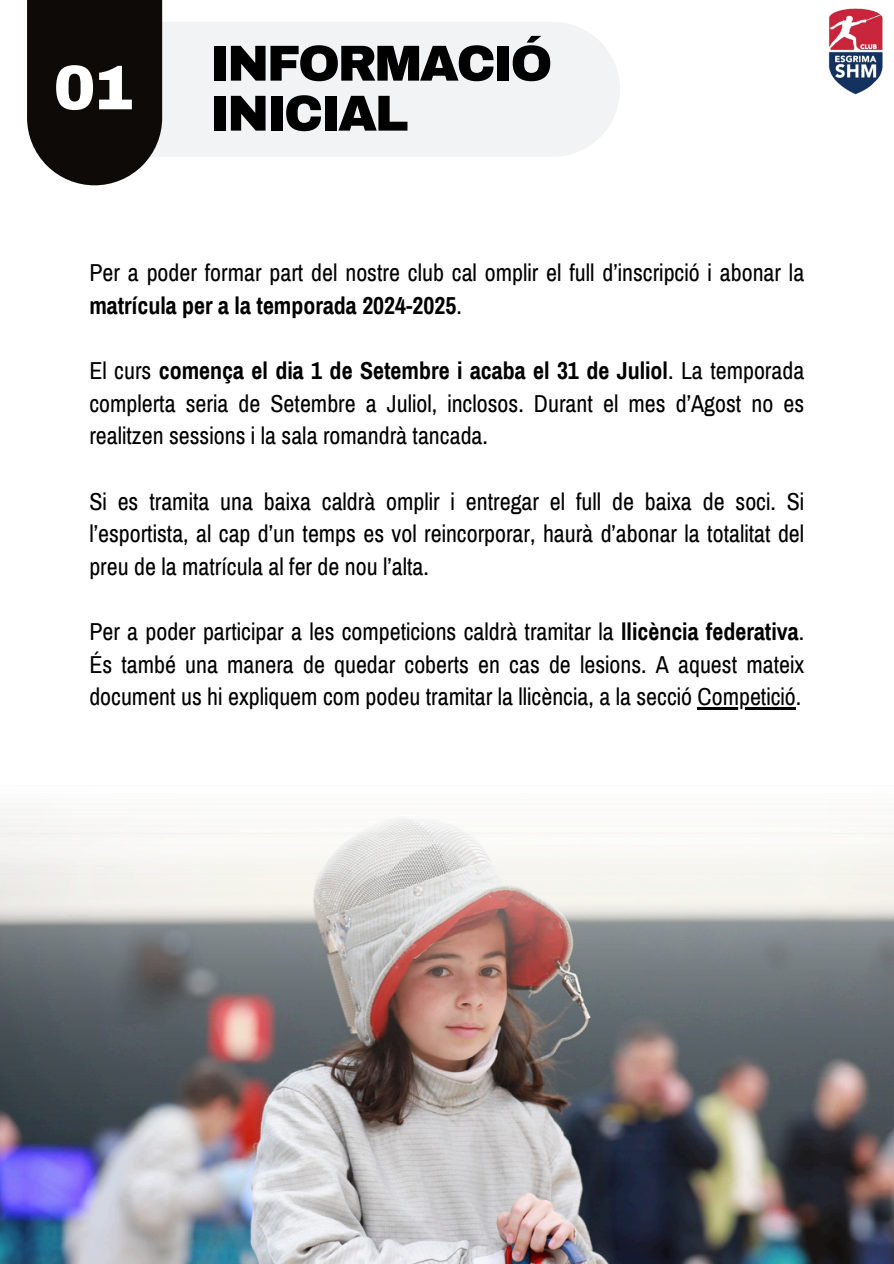
<style>
.page{position:relative;width:894px;height:1264px;background:#fff}
.page>*{position:absolute;margin:0;border:0;box-sizing:border-box;transform-origin:0 0}
.t1{font:900 63px "Archivo";color:#fff}
.t2{font:900 50.55px/49.9px "Archivo";letter-spacing:-.05em;color:#000}
.t3{font:24px/32.7px "Archivo Narrow";color:#000;text-align:justify}
.s1{font-weight:700}
</style>
<div class="page">
<img style="left:0;top:1213px;width:893px;height:50px">
<img style="left:0;top:810px;width:893px;height:403px">
<div style="left:162px;top:22px;width:458px;height:135px;background:#f2f3f5"></div>
<svg style="left:27px;top:0;width:135px;height:185px;background:#1f1c1a"></svg>
<img style="left:828px;top:8px;width:55px;height:87px">
<hr style="left:697px;top:707px;width:98px;height:2px;background:#000">
<p class="t1" style="left:54px;top:54px;width:82px">01</p>
<h2 class="t2" style="left:210px;top:39px;width:344px">INFORMACIÓ<br>INICIAL</h2>
<p class="t3" style="left:89px;top:257px;width:716px">Per a poder formar part del nostre club cal omplir el full d’inscripció i abonar la <span class="s1">matrícula per a la temporada 2024-2025</span>.</p>
<p class="t3" style="left:89px;top:354px;width:716px">El curs <span class="s1">comença el dia 1 de Setembre i acaba el 31 de Juliol</span>. La temporada complerta seria de Setembre a Juliol, inclosos. Durant el mes d’Agost no es realitzen sessions i la sala romandrà tancada.</p>
<p class="t3" style="left:89px;top:485px;width:716px">Si es tramita una baixa caldrà omplir i entregar el full de baixa de soci. Si l’esportista, al cap d’un temps es vol reincorporar, haurà d’abonar la totalitat del preu de la matrícula al fer de nou l’alta.</p>
<p class="t3" style="left:89px;top:615px;width:716px">Per a poder participar a les competicions caldrà tramitar la <span class="s1">llicència federativa</span>.<br>És també una manera de quedar coberts en cas de lesions. A aquest mateix document us hi expliquem com podeu tramitar la llicència, a la secció Competició.</p>
</div>
